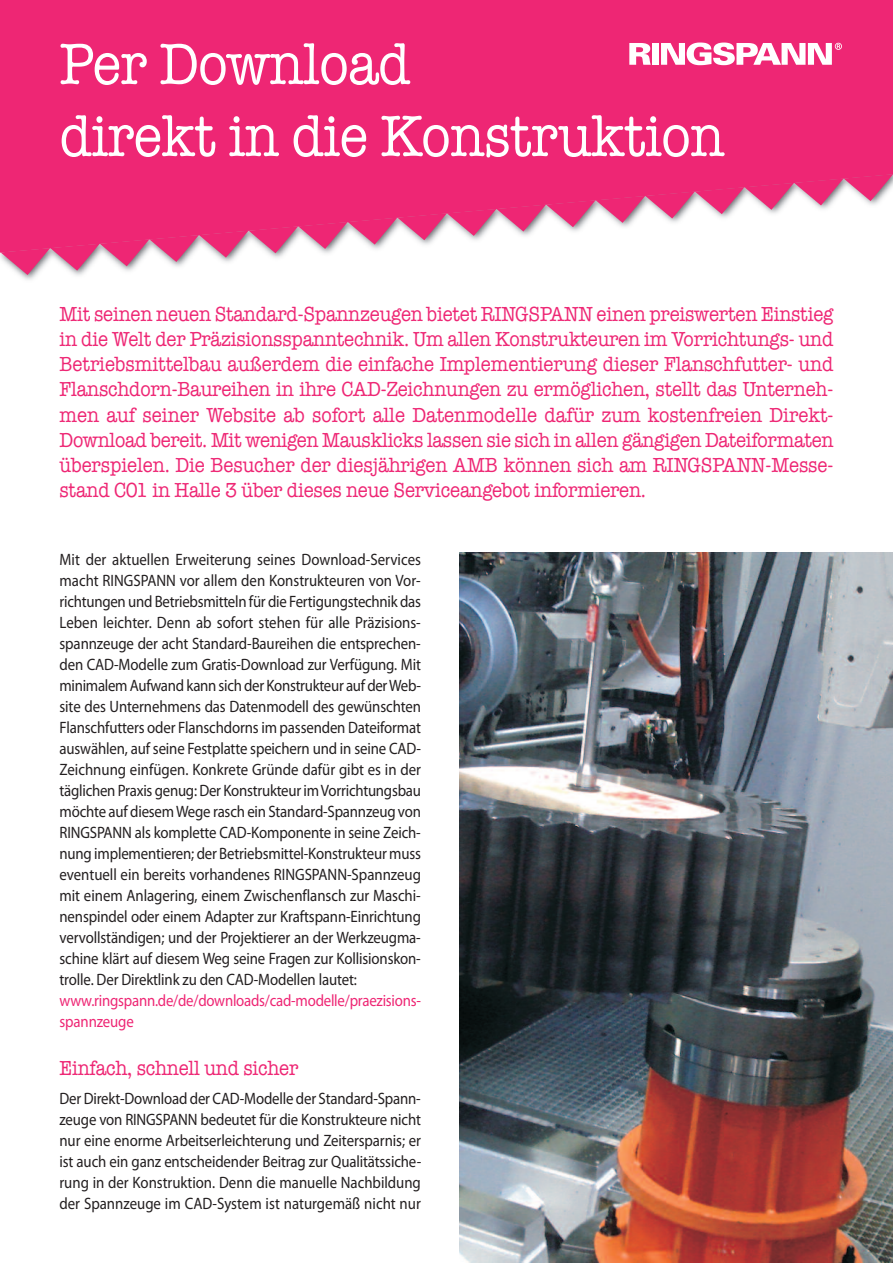
<style>
.page{position:relative;width:893px;height:1263px;background:#fff}
.page>*{position:absolute;margin:0;border:0;box-sizing:border-box;transform-origin:0 0}
.t1{font:60px/72px "American Typewriter";letter-spacing:-.01em;color:#fff;scale:.9 1}
.t2{font:21px/25.2px "American Typewriter";letter-spacing:-.01em;color:#ee2674;text-align:justify;scale:.9 1}
.t3{font:16.5px/21px "Myriad Pro";letter-spacing:-.005em;color:#231f20;text-align:justify;scale:.9 1}
.t4{font:16.5px/21px "Myriad Pro";letter-spacing:-.015em;color:#ee2674;scale:.9 1}
</style>
<div class="page">
<svg style="left:1px;top:253px;width:327px;height:22px"></svg>
<svg style="left:0;top:0;width:893px;height:253px;background:#ee3d82"></svg>
<svg style="left:629px;top:43px;width:22px;height:22px"></svg>
<div style="left:652px;top:43px;width:7px;height:22px;background:#fff"></div>
<svg style="left:661px;top:43px;width:181px;height:22px"></svg>
<img style="left:459px;top:553px;width:434px;height:710px">
<h1 class="t1" style="left:60px;top:26px;width:740px">Per Download<br>direkt in die Konstruktion</h1>
<p class="t2" style="left:60px;top:300px;width:861px">Mit seinen neuen Standard-Spannzeugen bietet RINGSPANN einen preiswerten Einstieg in die Welt der Präzisionsspanntechnik. Um allen Konstrukteuren im Vorrichtungs- und Betriebsmittelbau außerdem die einfache Implementierung dieser Flanschfutter- und Flanschdorn-Baureihen in ihre CAD-Zeichnungen zu ermöglichen, stellt das Unterneh&shy;men auf seiner Website ab sofort alle Datenmodelle dafür zum kostenfreien Direkt-Download bereit. Mit wenigen Mausklicks lassen sie sich in allen gängigen Dateiformaten überspielen. Die Besucher der diesjährigen AMB können sich am RINGSPANN-Messe&shy;stand C01 in Halle 3 über dieses neue Serviceangebot informieren.</p>
<p class="t3" style="left:60px;top:550px;width:403px">Mit der aktuellen Erweiterung seines Download-Services macht RINGSPANN vor allem den Konstrukteuren von Vor&shy;richtungen und Betriebsmitteln für die Fertigungstechnik das Leben leichter. Denn ab sofort stehen für alle Präzisions&shy;spannzeuge der acht Standard-Baureihen die entsprechen&shy;den CAD-Modelle zum Gratis-Download zur Verfügung. Mit minimalem Aufwand kann sich der Konstrukteur auf derWeb&shy;site des Unternehmens das Datenmodell des gewünschten Flanschfutters oder Flanschdorns im passenden Dateiformat auswählen, auf seine Festplatte speichern und in seine CAD-Zeichnung einfügen. Konkrete Gründe dafür gibt es in der täglichen Praxis genug: Der Konstrukteur imVorrichtungsbau möchte auf diesemWege rasch ein Standard-Spannzeug von RINGSPANN als komplette CAD-Komponente in seine Zeich&shy;nung implementieren; der Betriebsmittel-Konstrukteur muss eventuell ein bereits vorhandenes RINGSPANN-Spannzeug mit einem Anlagering, einem Zwischenflansch zur Maschi&shy;nenspindel oder einem Adapter zur Kraftspann-Einrichtung vervollständigen; und der Projektierer an der Werkzeugma&shy;schine klärt auf diesem Weg seine Fragen zur Kollisionskon&shy;trolle. Der Direktlink zu den CAD-Modellen lautet:</p>
<p class="t4" style="left:60px;top:991px;width:403px">www.ringspann.de/de/downloads/cad-modelle/praezisions&shy;spannzeuge</p>
<p class="t2" style="left:60px;top:1054px;width:267px">Einfach, schnell und sicher</p>
<p class="t3" style="left:59px;top:1089px;width:403px">Der Direkt-Download der CAD-Modelle der Standard-Spann&shy;zeuge von RINGSPANN bedeutet für die Konstrukteure nicht nur eine enorme Arbeitserleichterung und Zeitersparnis; er ist auch ein ganz entscheidender Beitrag zur Qualitätssiche&shy;rung in der Konstruktion. Denn die manuelle Nachbildung der Spannzeuge im CAD-System ist naturgemäß nicht nur</p>
</div>
